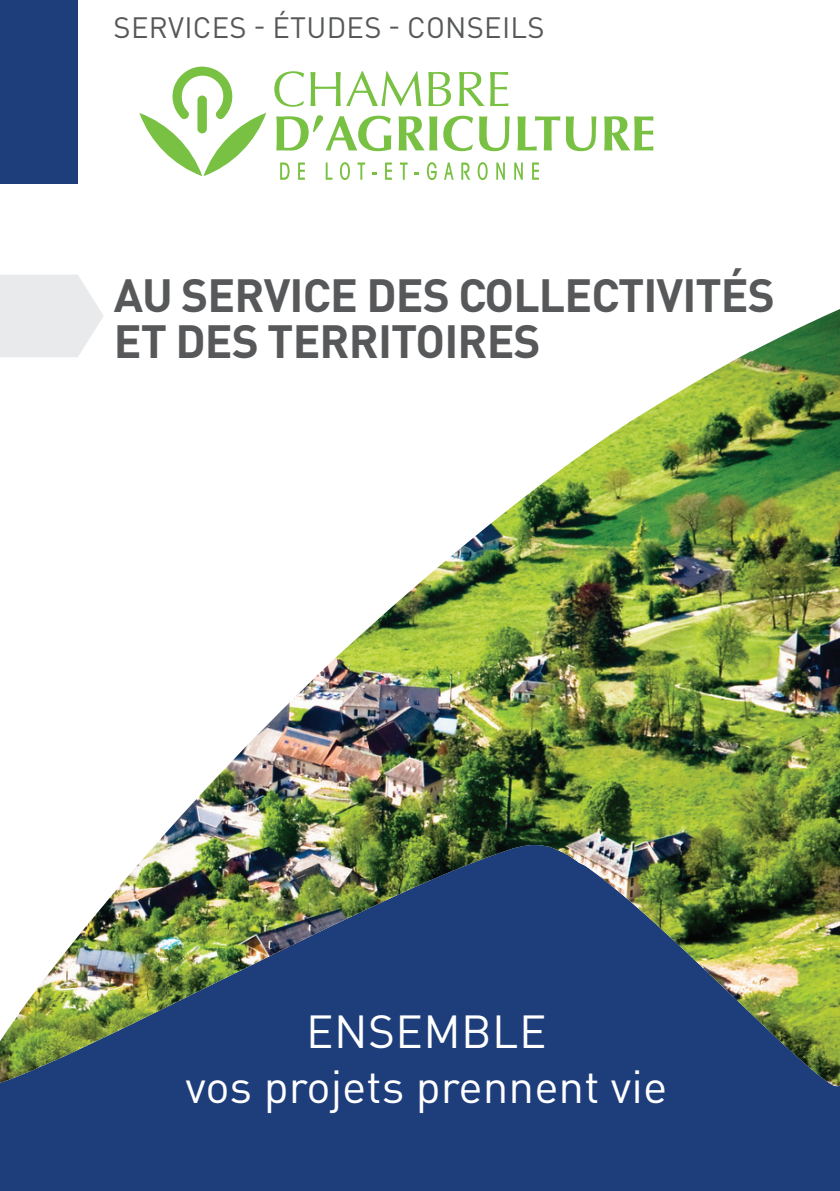
<style>
.page{position:relative;width:840px;height:1191px;background:#fff}
.page>*{position:absolute;margin:0;border:0;box-sizing:border-box;transform-origin:0 0}
.t1{font:700 46px/46px "DIN Pro";letter-spacing:-.02em;color:#57585a}
.t2{font:45.8px/54.8px "DIN Pro";letter-spacing:.005em;color:#fff;text-align:center}
.t3{font:29px "DIN Pro";letter-spacing:.01em;color:#57585a}
</style>
<div class="page">
<div style="left:0;top:1088px;width:839px;height:103px;background:#1e3d7b"></div>
<img style="left:0;top:309px;width:839px;height:777px">
<div style="left:0;top:0;width:77px;height:184px;background:#1e3d7b"></div>
<svg style="left:0;top:275px;width:104px;height:82px;background:#ebeced"></svg>
<svg style="left:280px;top:162px;width:9px;height:18px"></svg>
<svg style="left:298px;top:162px;width:7px;height:18px"></svg>
<svg style="left:325px;top:162px;width:7px;height:18px"></svg>
<svg style="left:340px;top:162px;width:10px;height:18px"></svg>
<svg style="left:357px;top:162px;width:8px;height:18px"></svg>
<svg style="left:385px;top:162px;width:6px;height:18px"></svg>
<svg style="left:399px;top:162px;width:8px;height:18px"></svg>
<svg style="left:426px;top:162px;width:10px;height:18px"></svg>
<svg style="left:444px;top:162px;width:9px;height:18px"></svg>
<svg style="left:461px;top:162px;width:9px;height:18px"></svg>
<svg style="left:477px;top:162px;width:10px;height:18px"></svg>
<svg style="left:496px;top:162px;width:8px;height:18px"></svg>
<svg style="left:514px;top:162px;width:8px;height:18px"></svg>
<svg style="left:532px;top:162px;width:6px;height:18px"></svg>
<svg style="left:274px;top:71px;width:30px;height:36px"></svg>
<svg style="left:310px;top:72px;width:30px;height:34px"></svg>
<svg style="left:346px;top:71px;width:75px;height:35px"></svg>
<svg style="left:428px;top:72px;width:23px;height:34px"></svg>
<svg style="left:459px;top:72px;width:25px;height:34px"></svg>
<svg style="left:490px;top:72px;width:18px;height:34px"></svg>
<svg style="left:276px;top:115px;width:115px;height:36px"></svg>
<svg style="left:398px;top:116px;width:39px;height:34px"></svg>
<svg style="left:443px;top:116px;width:30px;height:35px"></svg>
<svg style="left:479px;top:116px;width:30px;height:35px"></svg>
<svg style="left:517px;top:116px;width:79px;height:35px"></svg>
<svg style="left:604px;top:116px;width:49px;height:34px"></svg>
<svg style="left:139px;top:67px;width:127px;height:109px"></svg>
<div style="left:197px;top:96px;width:10px;height:37px;background:#79c142;border-radius:5px"></div>
<p class="t3" style="left:114px;top:8px;width:432px">SERVICES - ÉTUDES - CONSEILS</p>
<p class="t1" style="left:114px;top:270px;width:662px">AU SERVICE DES COLLECTIVITÉS<br>ET DES TERRITOIRES</p>
<p class="t2" style="left:185px;top:1002px;width:483px">ENSEMBLE<br>VOS PROJETS PRENNENT VIE</p>
</div>
